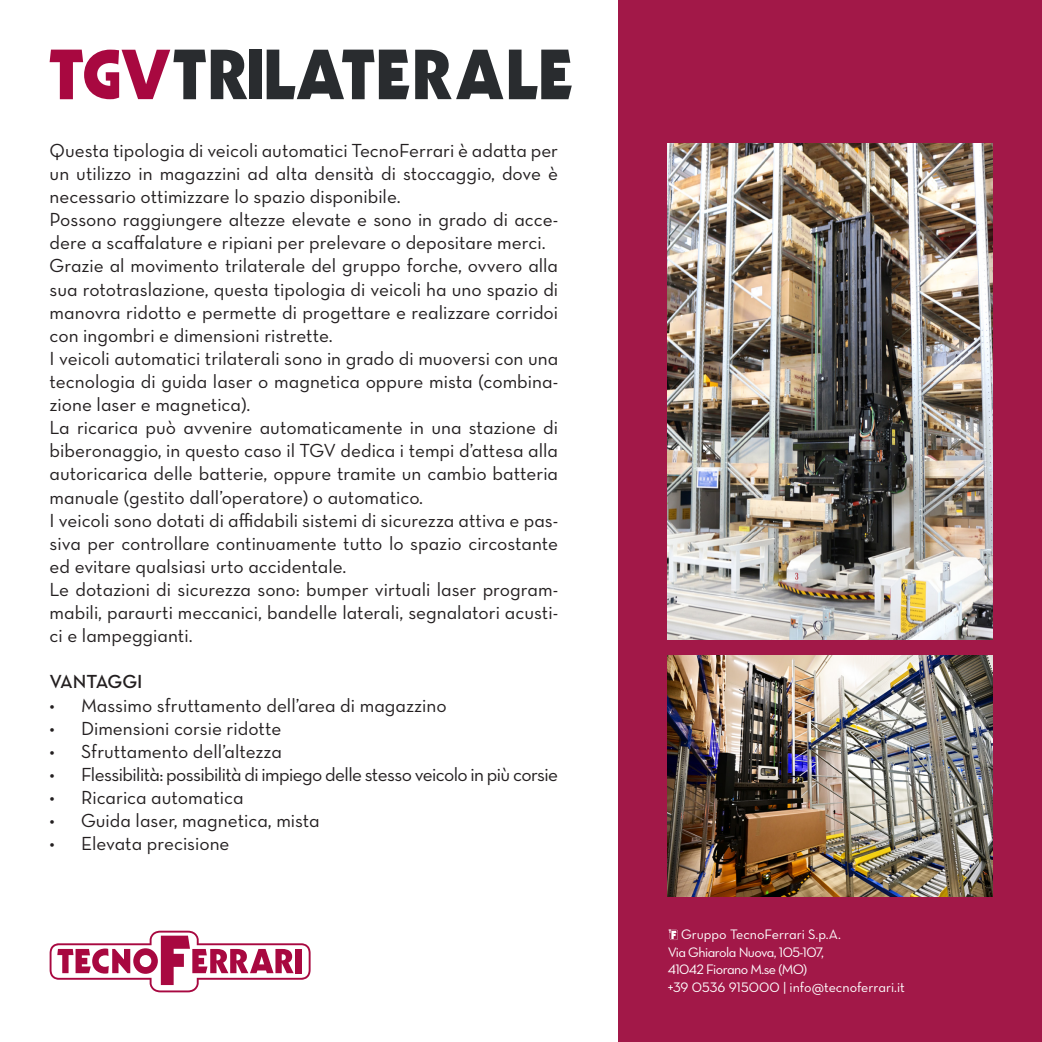
<style>
.page{position:relative;width:1042px;height:1042px;background:#fff}
.page>*{position:absolute;margin:0;border:0;box-sizing:border-box;transform-origin:0 0}
.t1{font:19.25px/23.1px "Neutra Text Book Alt";color:#231f20;text-align:justify}
.t2{font:19.25px "Neutra Text Book Alt";letter-spacing:-.03em;color:#231f20}
.t3{font:19.25px "Neutra Text Demi Alt";color:#231f20}
.t4{font:14px "Neutra Text Book Alt";letter-spacing:-.01em;color:#fff}
.t5{font:14px "Neutra Text Book Alt";letter-spacing:-.04em;color:#fff}
.t6{font:14px "Neutra Text Book Alt";letter-spacing:-.045em;color:#fff}
</style>
<div class="page">
<svg style="left:50px;top:930px;width:261px;height:62px"></svg>
<div style="left:618px;top:0;width:424px;height:1042px;background:#a21848"></div>
<svg style="left:668px;top:929px;width:10px;height:11px"></svg>
<img style="left:668px;top:655px;width:324px;height:241px">
<img style="left:668px;top:143px;width:324px;height:496px">
<div style="left:249px;top:50px;width:13px;height:49px;background:#292c2f"></div>
<svg style="left:415px;top:50px;width:88px;height:49px"></svg>
<svg style="left:267px;top:50px;width:142px;height:49px"></svg>
<svg style="left:509px;top:50px;width:63px;height:49px"></svg>
<svg style="left:50px;top:50px;width:197px;height:49px"></svg>
<p class="t1" style="left:50px;top:139px;width:510px">Questa tipologia di veicoli automatici TecnoFerrari è adatta per un utilizzo in magazzini ad alta densità di stoccaggio, dove è necessario ottimizzare lo spazio disponibile.</p>
<p class="t1" style="left:50px;top:208px;width:510px">Possono raggiungere altezze elevate e sono in grado di acce&shy;dere a scaffalature e ripiani per prelevare o depositare merci.</p>
<p class="t1" style="left:50px;top:254px;width:510px">Grazie al movimento trilaterale del gruppo forche, ovvero alla sua rototraslazione, questa tipologia di veicoli ha uno spazio di manovra ridotto e permette di progettare e realizzare corridoi con ingombri e dimensioni ristrette.</p>
<p class="t1" style="left:50px;top:346px;width:510px">I veicoli automatici trilaterali sono in grado di muoversi con una tecnologia di guida laser o magnetica oppure mista (combina&shy;zione laser e magnetica).</p>
<p class="t1" style="left:50px;top:416px;width:510px">La ricarica può avvenire automaticamente in una stazione di biberonaggio, in questo caso il TGV dedica i tempi d’attesa alla autoricarica delle batterie, oppure tramite un cambio batteria manuale (gestito dall’operatore) o automatico.</p>
<p class="t1" style="left:50px;top:508px;width:510px">I veicoli sono dotati di affidabili sistemi di sicurezza attiva e pas&shy;siva per controllare continuamente tutto lo spazio circostante ed evitare qualsiasi urto accidentale.</p>
<p class="t1" style="left:50px;top:577px;width:510px">Le dotazioni di sicurezza sono: bumper virtuali laser program&shy;mabili, paraurti meccanici, bandelle laterali, segnalatori acusti&shy;ci e lampeggianti.</p>
<p class="t3" style="left:50px;top:670px;width:94px">VANTAGGI</p>
<p class="t1" style="left:50px;top:693px;width:398px">• Massimo sfruttamento dell’area di magazzino</p>
<p class="t1" style="left:50px;top:716px;width:233px">• Dimensioni corsie ridotte</p>
<p class="t1" style="left:50px;top:739px;width:234px">• Sfruttamento dell’altezza</p>
<p class="t2" style="left:50px;top:762px;width:510px">• Flessibilità: possibilità di impiego delle stesso veicolo in più corsie</p>
<p class="t1" style="left:50px;top:785px;width:195px">• Ricarica automatica</p>
<p class="t1" style="left:50px;top:808px;width:272px">• Guida laser, magnetica, mista</p>
<p class="t1" style="left:50px;top:832px;width:181px">• Elevata precisione</p>
<p class="t4" style="left:681px;top:926px;width:161px">Gruppo TecnoFerrari S.p.A.</p>
<p class="t5" style="left:668px;top:943px;width:158px">Via Ghiarola Nuova, 105-107,</p>
<p class="t6" style="left:668px;top:961px;width:141px">41042 Fiorano M.se (MO)</p>
<p class="t4" style="left:668px;top:978px;width:239px">+39 0536 915000 | info@tecnoferrari.it</p>
</div>
